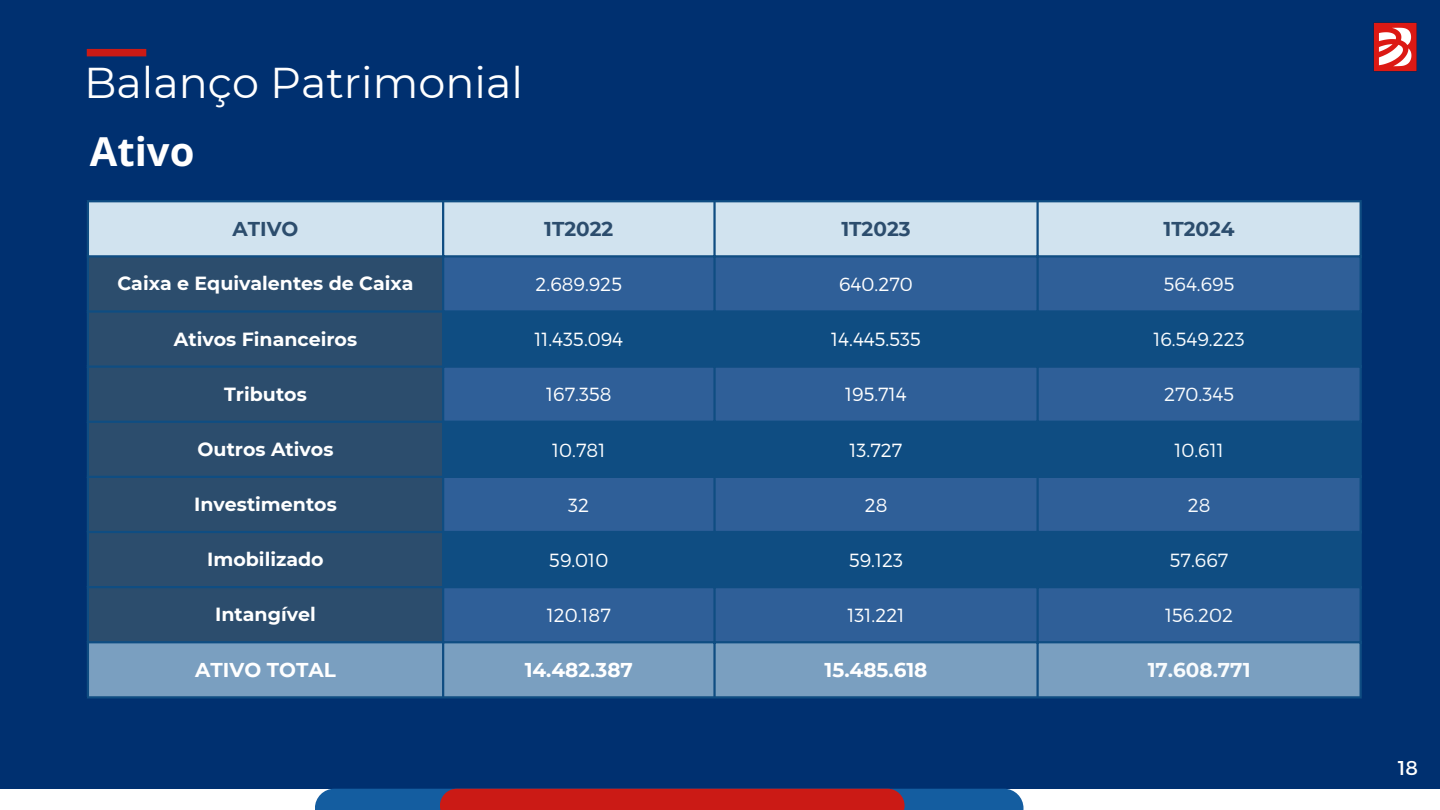
<style>
.page{position:relative;width:1440px;height:810px;background:#003070}
.page>*{position:absolute;margin:0;border:0;box-sizing:border-box;transform-origin:0 0}
.t1{font:43px "Montserrat";color:#fff}
.t2{font:700 40px "Open Sans";color:#fff}
.t3{font:700 20px "Montserrat";color:#fff}
.t4{font:700 20px "Montserrat";color:#2c4d6d}
.t5{font:700 20px "Montserrat";color:#f8fbfd}
.t6{font:20px "Montserrat";color:#fffffe}
.t7{font:700 19px "Montserrat";color:#fff}
.t8{font:300 19px "Montserrat";color:#fff}
.t9{font:300 19px "Montserrat";color:#f8fbfd}
</style>
<div class="page">
<div style="left:89px;top:202px;width:1271px;height:53px;background:#d1e3ef"></div>
<div style="left:89px;top:257px;width:353px;height:384px;background:#2c4d6d"></div>
<div style="left:444px;top:257px;width:916px;height:384px;background:#2f5f98"></div>
<svg style="left:444px;top:313px;width:916px;height:273px;background:#1b548a"></svg>
<div style="left:89px;top:643px;width:1271px;height:53px;background:#7a9fc0"></div>
<hr style="left:87px;top:202px;width:2px;height:494px;background:#0f4d82">
<hr style="left:442px;top:202px;width:2px;height:494px;background:#0f4d82">
<hr style="left:713px;top:202px;width:3px;height:494px;background:#0f4d82">
<hr style="left:1036px;top:202px;width:3px;height:494px;background:#0f4d82">
<hr style="left:1360px;top:202px;width:2px;height:494px;background:#0f4d82">
<hr style="left:87px;top:200px;width:1275px;height:2px;background:#0f4d82">
<hr style="left:87px;top:255px;width:1275px;height:2px;background:#0f4d82">
<hr style="left:87px;top:310px;width:1275px;height:3px;background:#0f4d82">
<hr style="left:87px;top:365px;width:1275px;height:3px;background:#0f4d82">
<hr style="left:87px;top:421px;width:1275px;height:2px;background:#0f4d82">
<hr style="left:87px;top:476px;width:1275px;height:2px;background:#0f4d82">
<hr style="left:87px;top:531px;width:1275px;height:2px;background:#0f4d82">
<hr style="left:87px;top:586px;width:1275px;height:2px;background:#0f4d82">
<hr style="left:87px;top:641px;width:1275px;height:2px;background:#0f4d82">
<hr style="left:87px;top:696px;width:1275px;height:3px;background:#0f4d82">
<div style="left:87px;top:49px;width:59px;height:7px;background:#cb1a15"></div>
<img style="left:1373px;top:22px;width:44px;height:50px">
<div style="left:0;top:789px;width:1440px;height:21px;background:#fff"></div>
<div style="left:315px;top:789px;width:709px;height:21px;background:#145da0"></div>
<div style="left:440px;top:789px;width:465px;height:21px;background:#cb1a15"></div>
<p class="t1" style="left:84px;top:57px;width:440px">Balanço Patrimonial</p>
<p class="t2" style="left:90px;top:123px;width:106px">Ativo</p>
<p class="t4" style="left:233px;top:217px;width:68px">ATIVO</p>
<h1 class="t4" style="left:544px;top:217px;width:71px">1T2022</h1>
<p class="t4" style="left:841px;top:217px;width:71px">1T2023</p>
<p class="t4" style="left:1164px;top:217px;width:73px">1T2024</p>
<p class="t7" style="left:117px;top:272px;width:298px">Caixa e Equivalentes de Caixa</p>
<p class="t8" style="left:536px;top:272px;width:88px">2.689.925</p>
<p class="t8" style="left:839px;top:272px;width:75px">640.270</p>
<p class="t9" style="left:1164px;top:272px;width:72px">564.695</p>
<p class="t7" style="left:174px;top:327px;width:185px">Ativos Financeiros</p>
<p class="t8" style="left:534px;top:327px;width:90px">11.435.094</p>
<p class="t8" style="left:831px;top:327px;width:91px">14.445.535</p>
<p class="t9" style="left:1153px;top:327px;width:93px">16.549.223</p>
<p class="t7" style="left:224px;top:382px;width:84px">Tributos</p>
<p class="t8" style="left:546px;top:382px;width:67px">167.358</p>
<p class="t8" style="left:845px;top:382px;width:63px">195.714</p>
<p class="t9" style="left:1164px;top:382px;width:72px">270.345</p>
<p class="t7" style="left:198px;top:437px;width:137px">Outros Ativos</p>
<p class="t8" style="left:552px;top:438px;width:55px">10.781</p>
<p class="t8" style="left:850px;top:438px;width:54px">13.727</p>
<p class="t9" style="left:1174px;top:438px;width:51px">10.611</p>
<p class="t7" style="left:194px;top:493px;width:144px">Investimentos</p>
<p class="t8" style="left:568px;top:493px;width:23px">32</p>
<p class="t8" style="left:865px;top:493px;width:24px">28</p>
<p class="t9" style="left:1188px;top:493px;width:24px">28</p>
<p class="t7" style="left:207px;top:548px;width:118px">Imobilizado</p>
<p class="t8" style="left:549px;top:548px;width:61px">59.010</p>
<p class="t8" style="left:849px;top:548px;width:56px">59.123</p>
<p class="t9" style="left:1170px;top:548px;width:60px">57.667</p>
<p class="t7" style="left:215px;top:603px;width:102px">Intangível</p>
<p class="t8" style="left:547px;top:603px;width:66px">120.187</p>
<p class="t8" style="left:848px;top:603px;width:59px">131.221</p>
<p class="t9" style="left:1165px;top:603px;width:70px">156.202</p>
<p class="t3" style="left:195px;top:658px;width:142px">ATIVO TOTAL</p>
<p class="t3" style="left:525px;top:658px;width:110px">14.482.387</p>
<p class="t3" style="left:825px;top:658px;width:104px">15.485.618</p>
<p class="t5" style="left:1148px;top:658px;width:104px">17.608.771</p>
<p class="t6" style="left:1398px;top:755px;width:22px">18</p>
</div>
